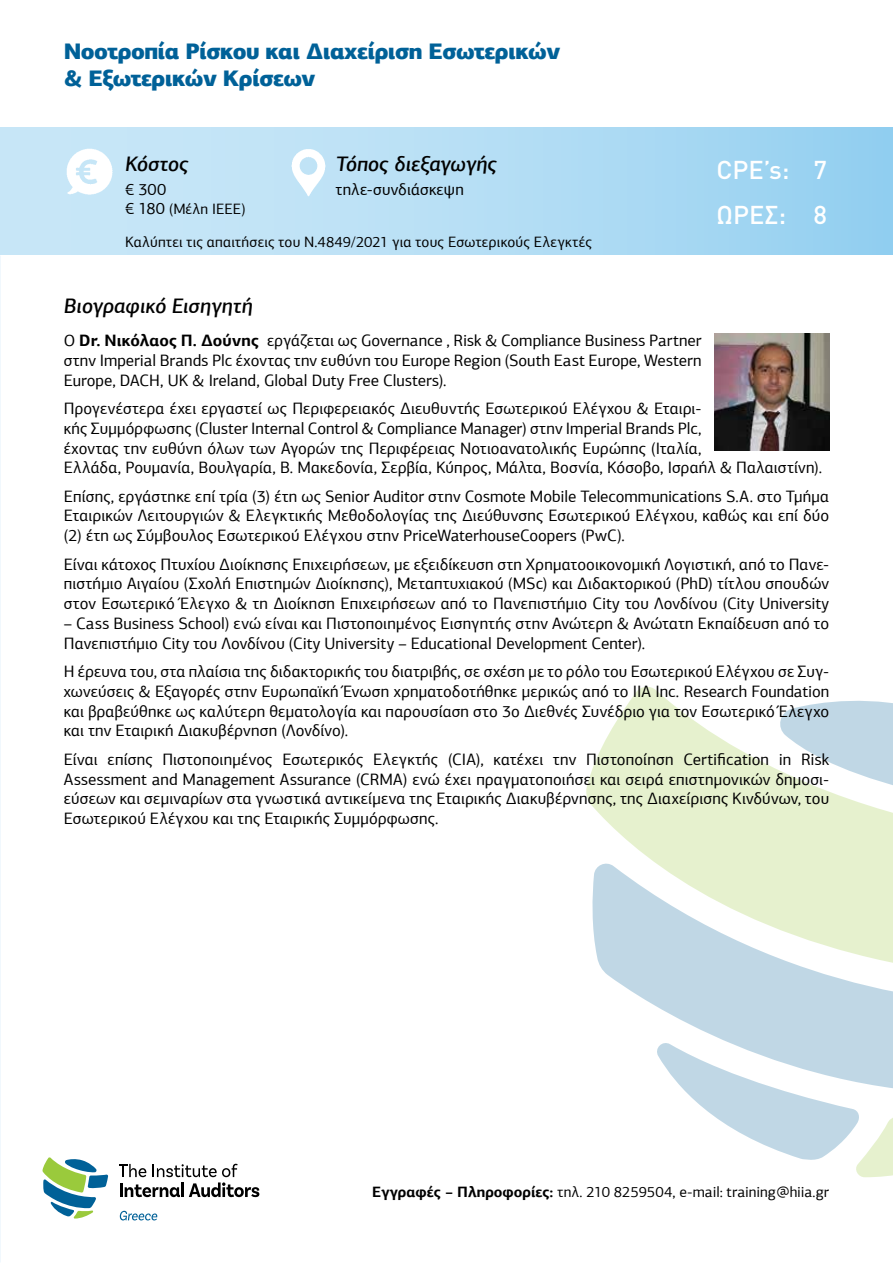
<style>
.page{position:relative;width:893px;height:1263px;background:#fff}
.page>*{position:absolute;margin:0;border:0;box-sizing:border-box;transform-origin:0 0}
.t1{font:500 25.5px/45px "DIN Pro";color:#fff}
.t2{font:900 22.5px/27px "PF Agora Sans Pro";letter-spacing:-.025em;color:#006198}
.t3{font:italic 500 21px "PF Agora Sans Pro";color:#000}
.t4{font:16.5px/19.8px "PF Agora Sans Pro";letter-spacing:.005em;color:#000;text-align:justify}
.t5{font:15px "PF Agora Sans Pro";letter-spacing:.01em;color:#000}
.s1{font-size:16.5px}
.s2{font-weight:700}
</style>
<div class="page">
<div style="left:0;top:128px;width:893px;height:127px;background:linear-gradient(to right,#d0eaf8,#98d1f1)"></div>
<img style="left:66px;top:149px;width:46px;height:46px">
<img style="left:286px;top:149px;width:46px;height:47px">
<svg style="left:43px;top:1157px;width:65px;height:61px"></svg>
<svg style="left:119px;top:1164px;width:140px;height:33px"></svg>
<svg style="left:120px;top:1211px;width:37px;height:9px"></svg>
<svg style="left:692px;top:1098px;width:201px;height:80px"></svg>
<svg style="left:586px;top:687px;width:307px;height:173px;fill:#e6f1ce"></svg>
<svg style="left:592px;top:860px;width:301px;height:238px"></svg>
<img style="left:714px;top:333px;width:115px;height:118px">
<h2 class="t2" style="left:64px;top:38px;width:498px">Νοοτροπία Ρίσκου και Διαχείριση Εσωτερικών &amp; Εξωτερικών Κρίσεων</h2>
<p class="t3" style="left:125px;top:150px;width:65px">Κόστος</p>
<p class="t4" style="left:125px;top:179px;width:43px">€ 300</p>
<p class="t5" style="left:125px;top:200px;width:122px"><span class="s1">€ 180</span> (Μέλη ΙΕΕΕ)</p>
<p class="t3" style="left:336px;top:150px;width:163px">Τόπος διεξαγωγής</p>
<p class="t4" style="left:336px;top:179px;width:129px">τηλε-συνδιάσκεψη</p>
<p class="t5" style="left:125px;top:232px;width:469px">Καλύπτει τις απαιτήσεις του Ν.4849/2021 για τους Εσωτερικούς Ελεγκτές</p>
<h1 class="t1" style="left:716px;top:146px;width:112px">CPE’s: 7<br>ΩΡΕΣ: 8</h1>
<p class="t3" style="left:64px;top:293px;width:191px">Βιογραφικό Εισηγητή</p>
<p class="t4" style="left:64px;top:330px;width:639px">Ο <span class="s2">Dr. Νικόλαος Π. Δούνης</span> εργάζεται ως Governance , Risk &amp; Compliance Business Partner στην Imperial Brands Plc έχοντας την ευθύνη του Europe Region (South East Europe, Western Europe, DACH, UK &amp; Ireland, Global Duty Free Clusters).</p>
<p class="t4" style="left:64px;top:398px;width:760px;text-align:left">Προγενέστερα έχει εργαστεί ως Περιφερειακός Διευθυντής Εσωτερικού Ελέγχου &amp; Εταιρι-<br>κής Συμμόρφωσης (Cluster Internal Control &amp; Compliance Manager) στην Imperial Brands Plc,<br>έχοντας την ευθύνη όλων των Αγορών της Περιφέρειας Νοτιοανατολικής Ευρώπης (Ιταλία,<br>Ελλάδα, Ρουμανία, Βουλγαρία, Β. Μακεδονία, Σερβία, Κύπρος, Μάλτα, Βοσνία, Κόσοβο, Ισραήλ &amp; Παλαιστίνη).</p>
<p class="t4" style="left:64px;top:486px;width:767px">Επίσης, εργάστηκε επί τρία (3) έτη ως Senior Auditor στην Cosmote Mobile Telecommunications S.A. στο Τμήμα Εταιρικών Λειτουργιών &amp; Ελεγκτικής Μεθοδολογίας της Διεύθυνσης Εσωτερικού Ελέγχου, καθώς και επί δύο (2) έτη ως Σύμβουλος Εσωτερικού Ελέγχου στην PriceWaterhouseCoopers (PwC).</p>
<p class="t4" style="left:64px;top:554px;width:767px">Είναι κάτοχος Πτυχίου Διοίκησης Επιχειρήσεων, με εξειδίκευση στη Χρηματοοικονομική Λογιστική, από το Πανε&shy;πιστήμιο Αιγαίου (Σχολή Επιστημών Διοίκησης), Μεταπτυχιακού (MSc) και Διδακτορικού (PhD) τίτλου σπουδών στον Εσωτερικό Έλεγχο &amp; τη Διοίκηση Επιχειρήσεων από το Πανεπιστήμιο City του Λονδίνου (City University</p>
<p class="t4" style="left:64px;top:613px;width:767px">– Cass Business School) ενώ είναι και Πιστοποιημένος Εισηγητής στην Ανώτερη &amp; Ανώτατη Εκπαίδευση από το<br>Πανεπιστήμιο City του Λονδίνου (City University – Educational Development Center).</p>
<p class="t4" style="left:64px;top:661px;width:767px">Η έρευνα του, στα πλαίσια της διδακτορικής του διατριβής, σε σχέση με το ρόλο του Εσωτερικού Ελέγχου σε Συγ&shy;χωνεύσεις &amp; Εξαγορές στην Ευρωπαϊκή Ένωση χρηματοδοτήθηκε μερικώς από το IIA Inc. Research Foundation και βραβεύθηκε ως καλύτερη θεματολογία και παρουσίαση στο 3ο Διεθνές Συνέδριο για τον Εσωτερικό Έλεγχο και την Εταιρική Διακυβέρνηση (Λονδίνο).</p>
<p class="t4" style="left:64px;top:749px;width:767px">Είναι επίσης Πιστοποιημένος Εσωτερικός Ελεγκτής (CIA), κατέχει την Πιστοποίηση Certification in Risk Assessment and Management Assurance (CRMA) ενώ έχει πραγματοποιήσει και σειρά επιστημονικών δημοσι&shy;εύσεων και σεμιναρίων στα γνωστικά αντικείμενα της Εταιρικής Διακυβέρνησης, της Διαχείρισης Κινδύνων, του Εσωτερικού Ελέγχου και της Εταιρικής Συμμόρφωσης.</p>
<p class="t5" style="left:372px;top:1183px;width:458px"><span class="s2">Εγγραφές – Πληροφορίες:</span> τηλ. 210 8259504, e-mail: training@hiia.gr</p>
</div>
